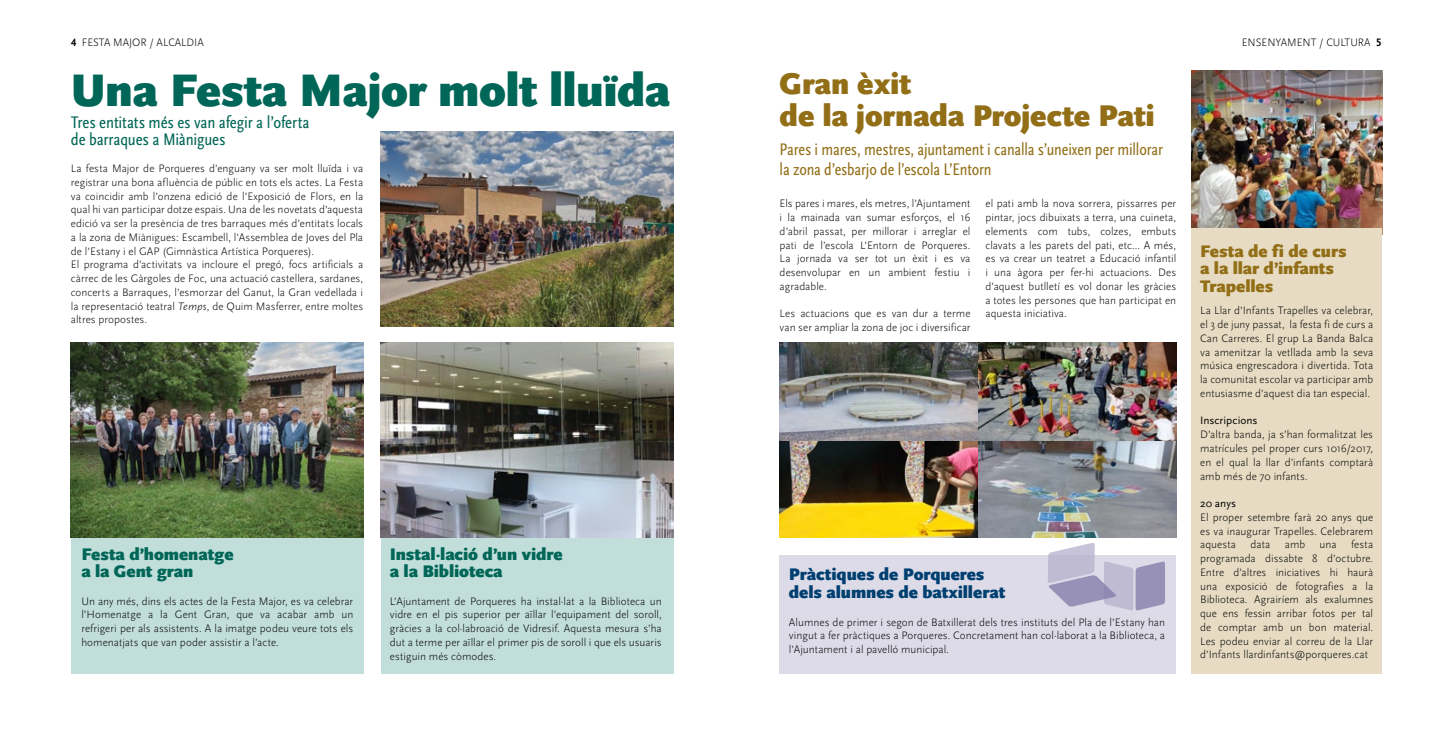
<style>
.page{position:relative;width:1453px;height:745px;background:#fff}
.page>*{position:absolute;margin:0;border:0;box-sizing:border-box;transform-origin:0 0}
.t1{font:900 47.5px "Scala Sans";letter-spacing:-.01em;color:#006657}
.t2{font:900 31.25px/32.5px "Scala Sans";letter-spacing:-.005em;color:#926f17}
.t3{font:condensed 17.5px/20px "Scala Sans";letter-spacing:-.01em;color:#926f17;scale:.96 1}
.t4{font:900 17.5px/17.5px "Scala Sans";color:#006657}
.t5{font:condensed 17.5px/17.5px "Scala Sans";letter-spacing:-.01em;color:#006657}
.t6{font:900 17.5px/17.5px "Scala Sans";letter-spacing:-.005em;color:#004071}
.t7{font:900 17.5px/17.5px "Scala Sans";color:#926f17}
.t8{font:300 11.25px/13.8px "Scala Sans";letter-spacing:.005em;color:#000;text-align:justify}
.t9{font:11.25px "Scala Sans Pro";color:#000}
.s1{font-family:"Scala Sans Pro";font-weight:700}
.s2{font-style:italic}
</style>
<div class="page">
<img style="left:1191px;top:71px;width:191px;height:158px">
<div style="left:381px;top:342px;width:292px;height:331px;background:#c1deda"></div>
<div style="left:71px;top:342px;width:292px;height:331px;background:#c1deda"></div>
<div style="left:1191px;top:229px;width:191px;height:444px;background:#e7dcc3"></div>
<div style="left:780px;top:555px;width:396px;height:118px;background:#dddbe8"></div>
<img style="left:71px;top:342px;width:292px;height:195px">
<img style="left:381px;top:131px;width:292px;height:195px">
<img style="left:381px;top:342px;width:292px;height:195px">
<img style="left:780px;top:342px;width:397px;height:195px">
<svg style="left:1048px;top:543px;width:117px;height:67px"></svg>
<p class="t8" style="left:71px;top:35px;width:134px"><span class="s1">4</span> FESTA MAJOR / ALCALDIA</p>
<p class="t8" style="left:1242px;top:35px;width:141px">ENSENYAMENT / CULTURA <span class="s1">5</span></p>
<h2 class="t2" style="left:780px;top:69px;width:377px">Gran èxit<br>de la jornada Projecte Pati</h2>
<h3 class="t3" style="left:780px;top:140px;width:401px">Pares i mares, mestres, ajuntament i canalla s’uneixen per millorar la zona d’esbarjo de l’escola L’Entorn</h3>
<h1 class="t1" style="left:71px;top:64px;width:601px">Una Festa Major molt lluïda</h1>
<h3 class="t5" style="left:71px;top:113px;width:240px">Tres entitats més es van afegir a l’oferta de barraques a Miànigues</h3>
<p class="t8" style="left:71px;top:162px;width:294px;text-align:left">La festa Major de Porqueres d’enguany va ser molt lluïda i va registrar una bona afluència de públic en tots els actes. La Festa va coincidir amb l’onzena edició de l’Exposició de Flors, en la qual hi van participar dotze espais. Una de les novetats d’aquesta edició va ser la presència de tres barraques més d’entitats locals a la zona de Miànigues: Escambell, l’Assemblea de Joves del Pla de l’Estany i el GAP (Gimnàstica Artística Porqueres).<br>El programa d’activitats va incloure el pregó, focs artificials a càrrec de les Gàrgoles de Foc, una actuació castellera, sardanes, concerts a Barraques, l’esmorzar del Ganut, la Gran vedellada i la representació teatral <span class="s2">Temps</span>, de Quim Masferrer, entre moltes altres propostes.</p>
<p class="t8" style="left:985px;top:197px;width:192px">el pati amb la nova sorrera, pissarres per pintar, jocs dibuixats a terra, una cuineta, elements com tubs, colzes, embuts clavats a les parets del pati, etc... A més, es va crear un teatret a Educació infantil i una àgora per fer-hi actuacions. Des d’aquest butlletí es vol donar les gràcies a totes les persones que han participat en aquesta iniciativa.</p>
<p class="t8" style="left:780px;top:197px;width:192px">Els pares i mares, els metres, l’Ajuntament i la mainada van sumar esforços, el 16 d’abril passat, per millorar i arreglar el pati de l’escola L’Entorn de Porqueres.<br>La jornada va ser tot un èxit i es va desenvolupar en un ambient festiu i agradable.</p>
<p class="t8" style="left:780px;top:307px;width:192px">Les actuacions que es van dur a terme van ser ampliar la zona de joc i diversificar</p>
<h3 class="t7" style="left:1200px;top:243px;width:148px">Festa de fi de curs a la llar d’infants<br>Trapelles</h3>
<p class="t8" style="left:1200px;top:304px;width:175px">La Llar d’Infants Trapelles va celebrar, el 3 de juny passat, la festa fi de curs a Can Carreres. El grup La Banda Balca va amenitzar la vetllada amb la seva música engrescadora i divertida. Tota la comunitat escolar va participar amb entusiasme d’aquest dia tan especial.</p>
<p class="t9" style="left:1200px;top:414px;width:59px">Inscripcions</p>
<p class="t8" style="left:1200px;top:427px;width:175px">D’altra banda, ja s’han formalitzat les matrícules pel proper curs 1016/2017, en el qual la llar d’infants comptarà amb més de 70 infants.</p>
<p class="t9" style="left:1200px;top:496px;width:37px">20 anys</p>
<p class="t8" style="left:1200px;top:510px;width:175px">El proper setembre farà 20 anys que es va inaugurar Trapelles. Celebrarem aquesta</p>
<p class="t8" style="left:1200px;top:537px;width:175px;text-indent:151px">festa programada dissabte 8 d’octubre.<br>Entre d’altres iniciatives hi haurà una exposició de fotografies a la Biblioteca. Agrairíem als exalumnes que ens fessin arribar fotos per tal de comptar amb un bon material.<br>Les podeu enviar al correu de la Llar d’Infants llardinfants@porqueres.cat</p>
<p class="t8" style="left:1250px;top:537px;width:21px">data</p>
<p class="t8" style="left:1285px;top:537px;width:22px">amb</p>
<p class="t8" style="left:1319px;top:537px;width:19px">una</p>
<h3 class="t4" style="left:81px;top:545px;width:154px">Festa d’homenatge a la Gent gran</h3>
<p class="t8" style="left:81px;top:594px;width:273px">Un any més, dins els actes de la Festa Major, es va celebrar l’Homenatge a la Gent Gran, que va acabar amb un refrigeri per als assistents. A la imatge podeu veure tots els homenatjats que van poder assistir a l’acte.</p>
<h3 class="t4" style="left:390px;top:545px;width:174px">Instal·lació d’un vidre a la Biblioteca</h3>
<p class="t8" style="left:390px;top:594px;width:273px">L’Ajuntament de Porqueres ha instal·lat a la Biblioteca un vidre en el pis superior per aïllar l’equipament del soroll, gràcies a la col·labroació de Vidresif. Aquesta mesura s’ha dut a terme per aïllar el primer pis de soroll i que els usuaris estiguin més còmodes.</p>
<h3 class="t6" style="left:789px;top:566px;width:218px">Pràctiques de Porqueres dels alumnes de batxillerat</h3>
<p class="t8" style="left:789px;top:614px;width:378px">Alumnes de primer i segon de Batxillerat dels tres instituts del Pla de l’Estany han vingut a fer pràctiques a Porqueres. Concretament han col·laborat a la Biblioteca, a l’Ajuntament i al pavelló municipal.</p>
</div>
